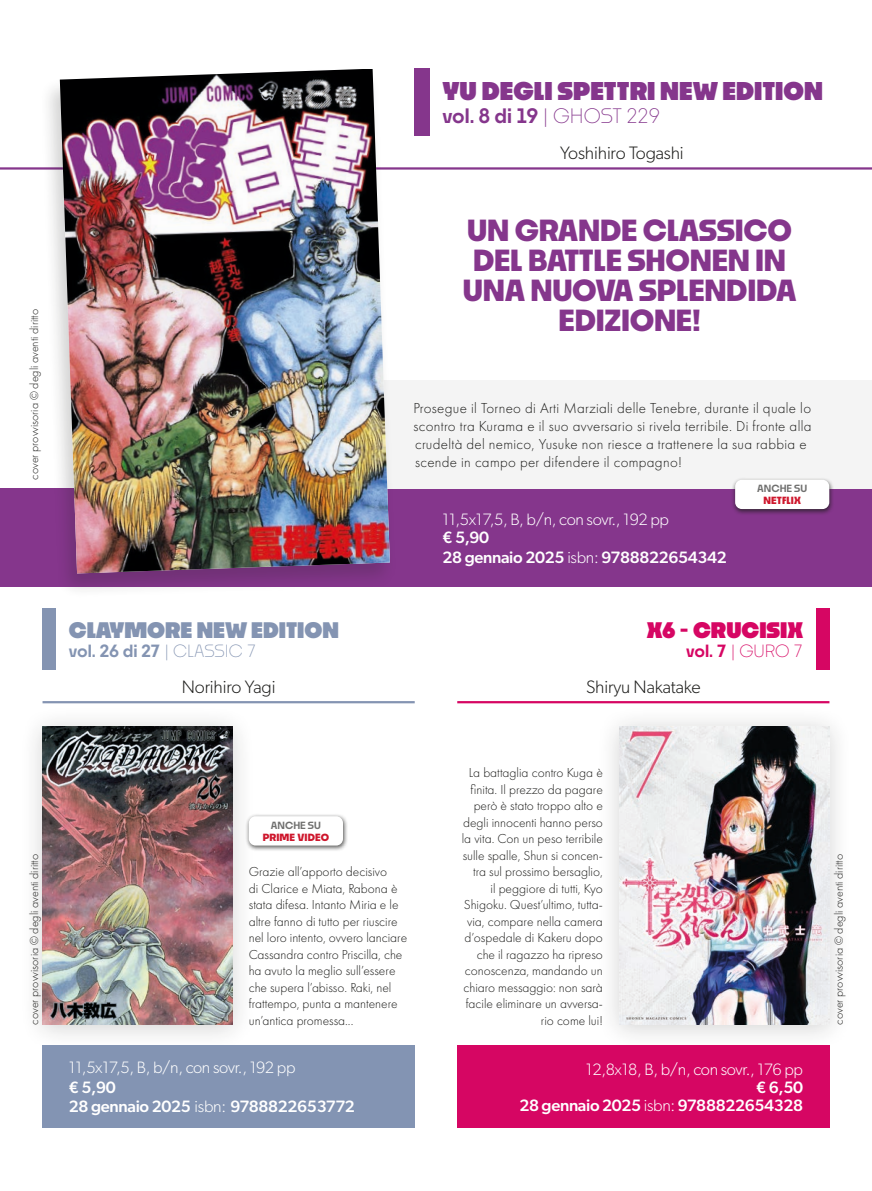
<style>
.page{position:relative;width:872px;height:1191px;background:#fff}
.page>*{position:absolute;margin:0;border:0;box-sizing:border-box;transform-origin:0 0}
.t1{font:700 28.5px/30px "Noka";letter-spacing:-.01em;color:#85368c;text-align:center}
.t2{font:900 24px "Noka";color:#85368c}
.t3{font:900 21px "Noka";color:#8494b2}
.t4{font:900 21px "Noka";color:#d60663}
.t5{font:600 19.5px "Noka";letter-spacing:-.01em;color:#85368c}
.t6{font:300 18px "Gibson";letter-spacing:-.01em;color:#1d1d1b}
.t7{font:300 16.5px/19.5px "Gibson";letter-spacing:-.02em;color:#fff}
.t8{font:500 16.5px "Gibson";letter-spacing:-.02em;color:#fff}
.t9{font:600 16.5px "Noka";letter-spacing:-.02em;color:#8494b2}
.t10{font:300 16.5px "Noka";color:#d60663}
.t11{font:300 15px/18px "Futura PT";letter-spacing:.02em;color:#1d1d1b}
.t12{font:300 13.5px/16.5px "Futura PT";color:#1d1d1b;text-align:right}
.t13{font:300 12px "Futura PT";color:#1d1d1b}
.t14{font:700 9.75px "Noka";letter-spacing:.01em;color:#ce162c}
.t15{font:600 9.75px "Noka";color:#70706f}
.s1{font-weight:300}
.s2{font-weight:500}
.s3{font-weight:600}
</style>
<div class="page">
<div style="left:816px;top:608px;width:13px;height:61px;background:#d60663"></div>
<div style="left:43px;top:608px;width:13px;height:61px;background:#8494b2"></div>
<hr style="left:457px;top:701px;width:372px;height:2px;background:#d60663">
<hr style="left:43px;top:701px;width:372px;height:2px;background:#8494b2">
<div style="left:596px;top:705px;width:257px;height:345px;background:#1d1d1b;opacity:.2"></div>
<img style="left:620px;top:727px;width:209px;height:297px">
<div style="left:19px;top:705px;width:237px;height:345px;background:#1d1d1b;opacity:.2"></div>
<img style="left:43px;top:727px;width:189px;height:297px">
<div style="left:43px;top:1045px;width:371px;height:82px;background:#8394b3"></div>
<div style="left:457px;top:1045px;width:372px;height:82px;background:#d60663"></div>
<div style="left:0;top:488px;width:872px;height:99px;background:#85368c"></div>
<hr style="left:0;top:167px;width:872px;height:3px;background:#85368c">
<div style="left:415px;top:68px;width:15px;height:67px;background:#85368c"></div>
<div style="left:338px;top:380px;width:534px;height:108px;background:#f4f4f4"></div>
<div style="left:40px;top:66px;width:357px;height:532px;background:#1d1d1b;opacity:.2"></div>
<img style="left:60px;top:69px;width:330px;height:504px">
<div style="left:731px;top:477px;width:103px;height:38px;background:#1d1d1b;opacity:.75"></div>
<div style="left:735px;top:480px;width:94px;height:29px;background:#fff;border-radius:7px"></div>
<div style="left:245px;top:813px;width:103px;height:38px;background:#1d1d1b;opacity:.75"></div>
<div style="left:249px;top:816px;width:94px;height:29px;background:#fff;border-radius:7px"></div>
<p class="t13" style="left:27px;top:480px;width:172px;rotate:-90deg">cover provvisoria © degli aventi diritto</p>
<p class="t2" style="left:442px;top:76px;width:382px">YU DEGLI SPETTRI NEW EDITION</p>
<p class="t5" style="left:442px;top:103px;width:219px">vol. 8 di 19 <span class="s1">| GHOST 229</span></p>
<p class="t6" style="left:560px;top:142px;width:125px">Yoshihiro Togashi</p>
<p class="t1" style="left:463px;top:214px;width:335px">UN GRANDE CLASSICO<br>DEL BATTLE SHONEN IN<br>UNA NUOVA SPLENDIDA<br>EDIZIONE!</p>
<p class="t11" style="left:413px;top:399px;width:399px">Prosegue il Torneo di Arti Marziali delle Tenebre, durante il quale lo scontro tra Kurama e il suo avversario si rivela terribile. Di fronte alla crudeltà del nemico, Yusuke non riesce a trattenere la sua rabbia e scende in campo per difendere il compagno!</p>
<p class="t15" style="left:757px;top:482px;width:51px">ANCHE SU</p>
<p class="t14" style="left:763px;top:494px;width:39px">NETFLIX</p>
<p class="t3" style="left:69px;top:616px;width:271px">CLAYMORE NEW EDITION</p>
<p class="t9" style="left:69px;top:640px;width:189px">vol. 26 di 27 <span class="s1">| CLASSIC 7</span></p>
<p class="t7" style="left:442px;top:510px;width:228px;line-height:18px">11,5x17,5, B, b/n, con sovr., 192 pp <span class="s2">€ 5,90</span></p>
<p class="t8" style="left:442px;top:547px;width:286px">28 gennaio 2025 <span class="s1">isbn:</span> 9788822654342</p>
<p class="t4" style="left:647px;top:616px;width:158px">X6 - CRUCISIX</p>
<p class="t10" style="left:686px;top:640px;width:118px"><span class="s3">vol. 7</span> | GURO 7</p>
<p class="t6" style="left:182px;top:675px;width:95px">Norihiro Yagi</p>
<p class="t6" style="left:586px;top:675px;width:116px">Shiryu Nakatake</p>
<p class="t12" style="left:462px;top:764px;width:143px">La battaglia contro Kuga è finita. Il prezzo da pagare però è stato troppo alto e degli innocenti hanno perso la vita. Con un peso terribile sulle spalle, Shun si concen&shy;tra sul prossimo bersaglio,<br>il peggiore di tutti, Kyo<br>Shigoku. Quest’ultimo, tutta&shy;via, compare nella camera d’ospedale di Kakeru dopo che il ragazzo ha ripreso conoscenza, mandando un chiaro messaggio: non sarà facile eliminare un avversa&shy;rio come lui!</p>
<p class="t15" style="left:271px;top:819px;width:51px">ANCHE SU</p>
<p class="t14" style="left:263px;top:831px;width:68px">PRIME VIDEO</p>
<p class="t13" style="left:27px;top:1024px;width:172px;rotate:-90deg">cover provvisoria © degli aventi diritto</p>
<p class="t13" style="left:832px;top:1024px;width:172px;rotate:-90deg">cover provvisoria © degli aventi diritto</p>
<p class="t12" style="left:249px;top:863px;width:160px;text-align:left">Grazie all’apporto decisivo<br>di Clarice e Miata, Rabona è stata difesa. Intanto Miria e le altre fanno di tutto per riuscire nel loro intento, ovvero lanciare<br>Cassandra contro Priscilla, che ha avuto la meglio sull’essere che supera l’abisso. Raki, nel frattempo, punta a mantenere un’antica promessa...</p>
<p class="t7" style="left:69px;top:1057px;width:228px">11,5x17,5, B, b/n, con sovr., 192 pp <span class="s2">€ 5,90</span></p>
<p class="t8" style="left:69px;top:1096px;width:287px">28 gennaio 2025 <span class="s1">isbn:</span> 9788822653772</p>
<p class="t7" style="left:586px;top:1059px;width:219px">12,8x18, B, b/n, con sovr., 176 pp</p>
<p class="t8" style="left:756px;top:1077px;width:48px">€ 6,50</p>
<p class="t8" style="left:519px;top:1095px;width:285px">28 gennaio 2025 <span class="s1">isbn:</span> 9788822654328</p>
</div>
